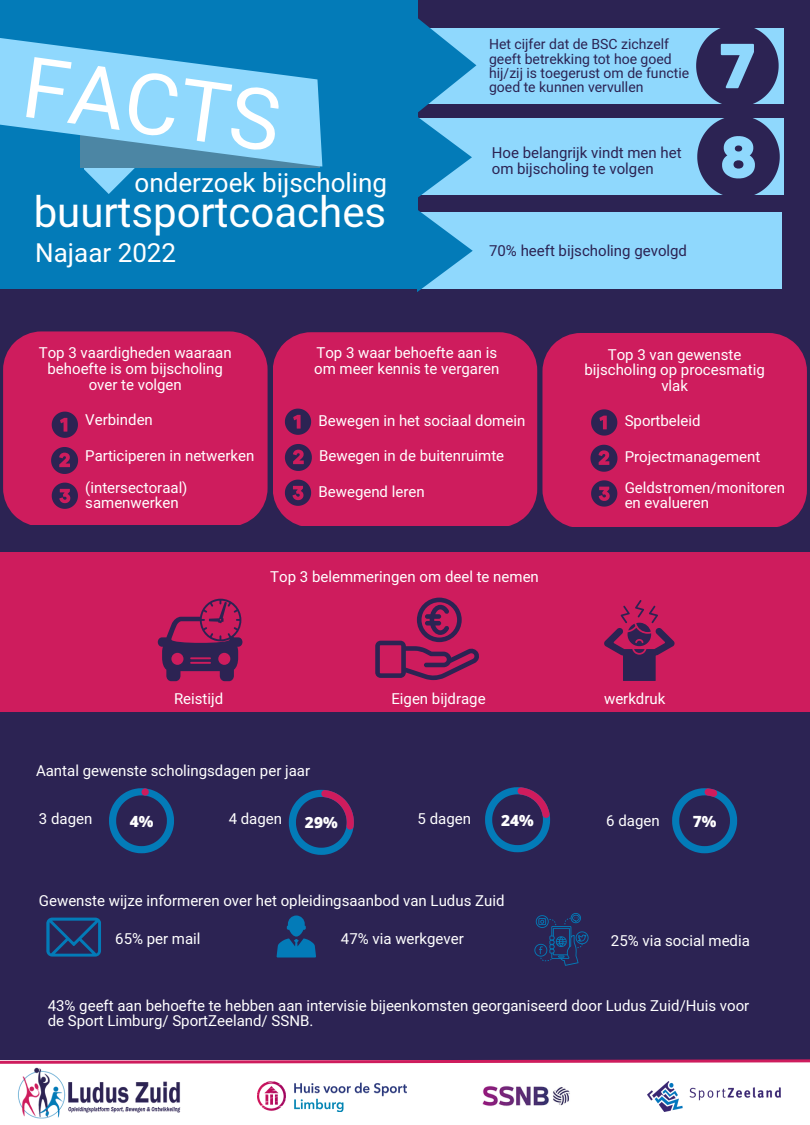
<style>
.page{position:relative;width:810px;height:1125px;background:#037bb8}
.page>*{position:absolute;margin:0;border:0;box-sizing:border-box;transform-origin:0 0}
.t1{font:85px "Heebo";color:#fff}
.t2{font:42px "Heebo";color:#fff}
.t3{font:26px "Heebo";color:#fff}
.t4{font:800 15.4px "Open Sans";color:#fff}
.t5{font:15px/15.8px "Heebo";color:#fff}
.t6{font:15px/15.8px "Heebo";color:#2c2353}
.t7{font:14px/14.2px "Heebo";color:#2c2353}
</style>
<div class="page">
<div style="left:418px;top:0;width:392px;height:1107px;background:#2c2353"></div>
<div style="left:423px;top:28px;width:361px;height:76px;background:#8fd8fd"></div>
<div style="left:418px;top:212px;width:364px;height:77px;background:#8fd8fd"></div>
<div style="left:417px;top:118px;width:366px;height:76px;background:#8fd8fd"></div>
<svg style="left:84px;top:168px;width:51px;height:26px"></svg>
<div style="left:80px;top:126px;width:239px;height:42px;background:#4c86a4"></div>
<svg style="left:0;top:38px;width:322px;height:129px;fill:#8fd8fd"></svg>
<svg style="left:417px;top:18px;width:59px;height:180px"></svg>
<svg style="left:697px;top:118px;width:83px;height:77px"></svg>
<svg style="left:696px;top:28px;width:83px;height:76px"></svg>
<div style="left:0;top:289px;width:452px;height:836px;background:#2c2353"></div>
<svg style="left:417px;top:210px;width:56px;height:82px"></svg>
<div style="left:3px;top:331px;width:265px;height:194px;background:#ce1c5d"></div>
<svg style="left:52px;top:412px;width:26px;height:26px"></svg>
<svg style="left:51px;top:447px;width:27px;height:27px"></svg>
<svg style="left:52px;top:483px;width:26px;height:26px"></svg>
<div style="left:273px;top:332px;width:264px;height:194px;background:#ce1c5d"></div>
<svg style="left:285px;top:409px;width:26px;height:26px"></svg>
<svg style="left:285px;top:444px;width:27px;height:27px"></svg>
<svg style="left:285px;top:480px;width:26px;height:26px"></svg>
<div style="left:542px;top:333px;width:265px;height:194px;background:#ce1c5d"></div>
<svg style="left:591px;top:409px;width:26px;height:27px"></svg>
<svg style="left:590px;top:445px;width:27px;height:27px"></svg>
<svg style="left:591px;top:480px;width:26px;height:27px"></svg>
<div style="left:0;top:552px;width:810px;height:160px;background:#ce1c5d"></div>
<svg style="left:158px;top:599px;width:84px;height:82px"></svg>
<svg style="left:375px;top:598px;width:104px;height:82px"></svg>
<svg style="left:604px;top:600px;width:71px;height:81px"></svg>
<svg style="left:46px;top:918px;width:55px;height:39px"></svg>
<svg style="left:277px;top:916px;width:39px;height:42px"></svg>
<svg style="left:534px;top:913px;width:55px;height:53px"></svg>
<div style="left:0;top:1061px;width:810px;height:64px;background:#fff"></div>
<img style="left:18px;top:1067px;width:163px;height:52px">
<svg style="left:0;top:1059px;width:810px;height:5px"></svg>
<img style="left:648px;top:1081px;width:133px;height:30px">
<img style="left:482px;top:1086px;width:88px;height:20px">
<img style="left:258px;top:1081px;width:148px;height:30px">
<svg style="left:109px;top:788px;width:65px;height:65px"></svg>
<svg style="left:289px;top:790px;width:65px;height:65px"></svg>
<svg style="left:485px;top:787px;width:65px;height:65px"></svg>
<svg style="left:672px;top:788px;width:65px;height:65px"></svg>
<h1 class="t1" style="left:32px;top:28px;width:260px;rotate:8deg">FACTS</h1>
<h3 class="t3" style="left:135px;top:165px;width:254px">onderzoek bijscholing</h3>
<h2 class="t2" style="left:34px;top:183px;width:354px">buurtsportcoaches</h2>
<h3 class="t3" style="left:35px;top:235px;width:142px">Najaar 2022</h3>
<p class="t7" style="left:489px;top:38px;width:202px">Het cijfer dat de BSC zichzelf geeft betrekking tot hoe goed hij/zij is toegerust om de functie goed te kunnen vervullen</p>
<p class="t6" style="left:492px;top:146px;width:191px">Hoe belangrijk vindt men het om bijscholing te volgen</p>
<p class="t6" style="left:489px;top:244px;width:199px">70% heeft bijscholing gevolgd</p>
<p class="t5" style="left:39px;top:345px;width:194px;text-align:center">Top 3 vaardigheden waaraan behoefte is om bijscholing over te volgen</p>
<p class="t5" style="left:85px;top:412px;width:69px">Verbinden</p>
<p class="t5" style="left:85px;top:448px;width:171px">Participeren in netwerken</p>
<p class="t5" style="left:85px;top:480px;width:104px">(intersectoraal) samenwerken</p>
<p class="t5" style="left:314px;top:345px;width:187px">Top 3 waar behoefte aan is om meer kennis te vergaren</p>
<p class="t5" style="left:318px;top:413px;width:208px">Bewegen in het sociaal domein</p>
<p class="t5" style="left:319px;top:449px;width:187px">Bewegen in de buitenruimte</p>
<p class="t5" style="left:318px;top:484px;width:108px">Bewegend leren</p>
<p class="t5" style="left:270px;top:570px;width:270px">Top 3 belemmeringen om deel te nemen</p>
<p class="t5" style="left:585px;top:347px;width:182px;text-align:center">Top 3 van gewenste bijscholing op procesmatig vlak</p>
<p class="t5" style="left:625px;top:414px;width:77px">Sportbeleid</p>
<p class="t5" style="left:625px;top:442px;width:162px;line-height:30.5px">Projectmanagement<br>Geldstromen/monitoren</p>
<p class="t5" style="left:625px;top:496px;width:86px">en evalueren</p>
<p class="t5" style="left:174px;top:691px;width:51px">Reistijd</p>
<p class="t5" style="left:391px;top:691px;width:96px">Eigen bijdrage</p>
<p class="t5" style="left:604px;top:691px;width:63px">werkdruk</p>
<p class="t5" style="left:36px;top:763px;width:276px">Aantal gewenste scholingsdagen per jaar</p>
<p class="t5" style="left:39px;top:811px;width:55px">3 dagen</p>
<p class="t4" style="left:130px;top:810px;width:25px">4%</p>
<p class="t4" style="left:305px;top:812px;width:34px">29%</p>
<p class="t4" style="left:501px;top:809px;width:34px">24%</p>
<p class="t4" style="left:693px;top:810px;width:25px">7%</p>
<p class="t5" style="left:229px;top:811px;width:55px">4 dagen</p>
<p class="t5" style="left:418px;top:811px;width:55px">5 dagen</p>
<p class="t5" style="left:606px;top:814px;width:55px">6 dagen</p>
<p class="t5" style="left:39px;top:893px;width:467px">Gewenste wijze informeren over het opleidingsaanbod van Ludus Zuid</p>
<p class="t5" style="left:115px;top:932px;width:87px">65% per mail</p>
<p class="t5" style="left:341px;top:932px;width:124px">47% via werkgever</p>
<p class="t5" style="left:611px;top:933px;width:141px">25% via social media</p>
<p class="t5" style="left:48px;top:998px;width:703px">43% geeft aan behoefte te hebben aan intervisie bijeenkomsten georganiseerd door Ludus Zuid/Huis voor de Sport Limburg/ SportZeeland/ SSNB.</p>
</div>
